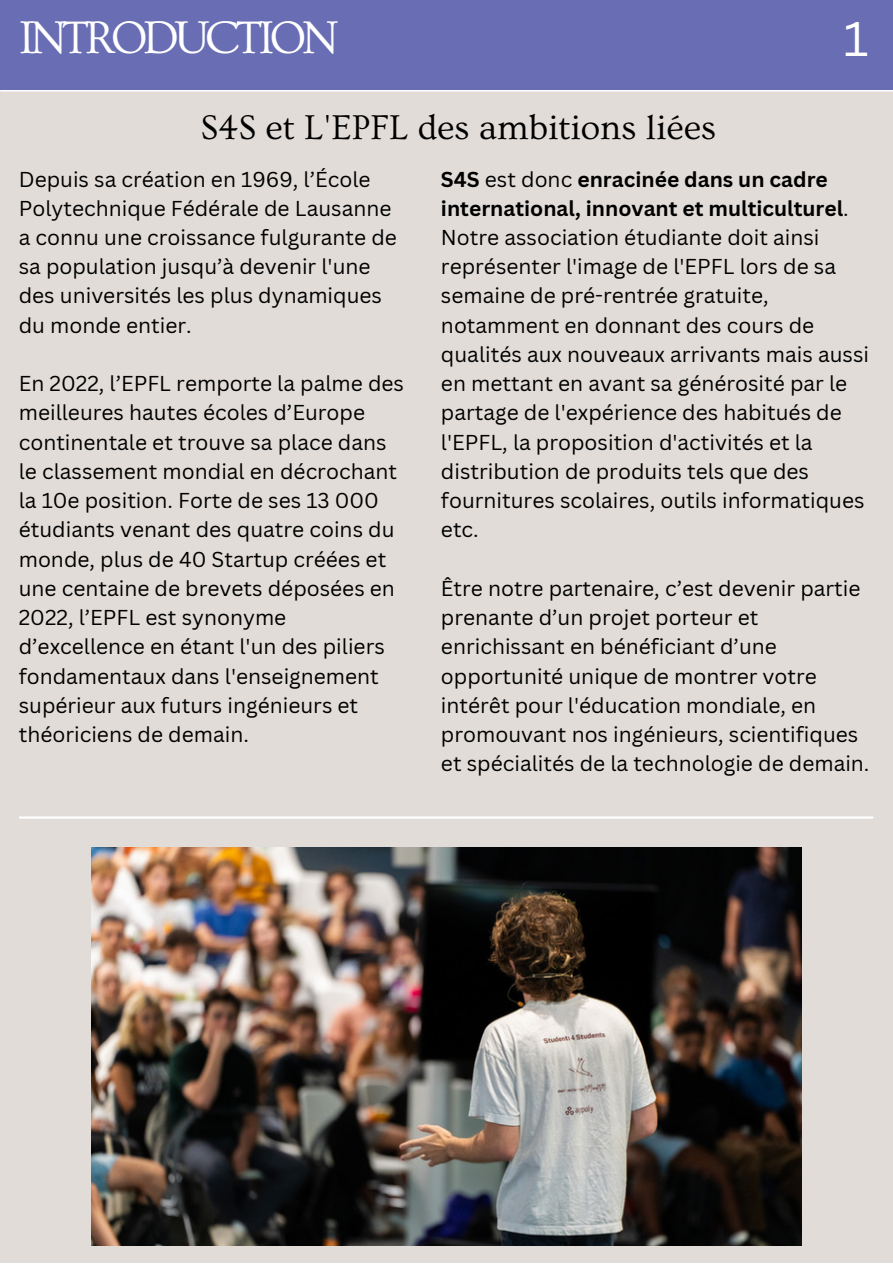
<style>
.page{position:relative;width:893px;height:1264px;background:#fff}
.page>*{position:absolute;margin:0;border:0;box-sizing:border-box;transform-origin:0 0}
.t1{font:48px "Ovo";letter-spacing:-.1em;color:#fff}
.t2{font:47.25px "Canva Sans";color:#fff}
.t3{font:36px "Ovo";color:#000}
.t4{font:21px/29.2px "Canva Sans";color:#000}
.t5{font:700 21px "Canva Sans";color:#000}
.s1{font-weight:400}
.s2{font-weight:700}
</style>
<div class="page">
<div style="left:0;top:0;width:892px;height:1262px;background:#e1dcd8"></div>
<hr style="left:1px;top:89px;width:891px;height:2px;background:#fff">
<img style="left:92px;top:847px;width:709px;height:398px">
<hr style="left:20px;top:816px;width:852px;height:2px;background:#fff">
<div style="left:0;top:0;width:892px;height:89px;background:#696db4"></div>
<p class="t1" style="left:19px;top:12px;width:321px">INTRODUCTION</p>
<p class="t2" style="left:843px;top:6px;width:27px">1</p>
<p class="t3" style="left:200px;top:108px;width:517px">S4S et L'EPFL des ambitions liées</p>
<p class="t4" style="left:19px;top:164px;width:379px">Depuis sa création en 1969, l’École Polytechnique Fédérale de Lausanne a connu une croissance fulgurante de sa population jusqu’à devenir l'une des universités les plus dynamiques du monde entier.</p>
<p class="t5" style="left:441px;top:164px;width:388px">S4S <span class="s1">est donc</span> enracinée dans un cadre</p>
<p class="t4" style="left:441px;top:193px;width:429px"><span class="s2">international, innovant et multiculturel</span>.<br>Notre association étudiante doit ainsi représenter l'image de l'EPFL lors de sa semaine de pré-rentrée gratuite, notamment en donnant des cours de qualités aux nouveaux arrivants mais aussi en mettant en avant sa générosité par le partage de l'expérience des habitués de l'EPFL, la proposition d'activités et la distribution de produits tels que des fournitures scolaires, outils informatiques etc.</p>
<p class="t4" style="left:441px;top:573px;width:430px">Être notre partenaire, c’est devenir partie prenante d’un projet porteur et enrichissant en bénéficiant d’une opportunité unique de montrer votre intérêt pour l'éducation mondiale, en promouvant nos ingénieurs, scientifiques et spécialités de la technologie de demain.</p>
<p class="t4" style="left:19px;top:368px;width:387px">En 2022, l’EPFL remporte la palme des meilleures hautes écoles d’Europe continentale et trouve sa place dans le classement mondial en décrochant la 10e position. Forte de ses 13 000 étudiants venant des quatre coins du monde, plus de 40 Startup créées et une centaine de brevets déposées en 2022, l’EPFL est synonyme d’excellence en étant l'un des piliers fondamentaux dans l'enseignement supérieur aux futurs ingénieurs et théoriciens de demain.</p>
</div>
